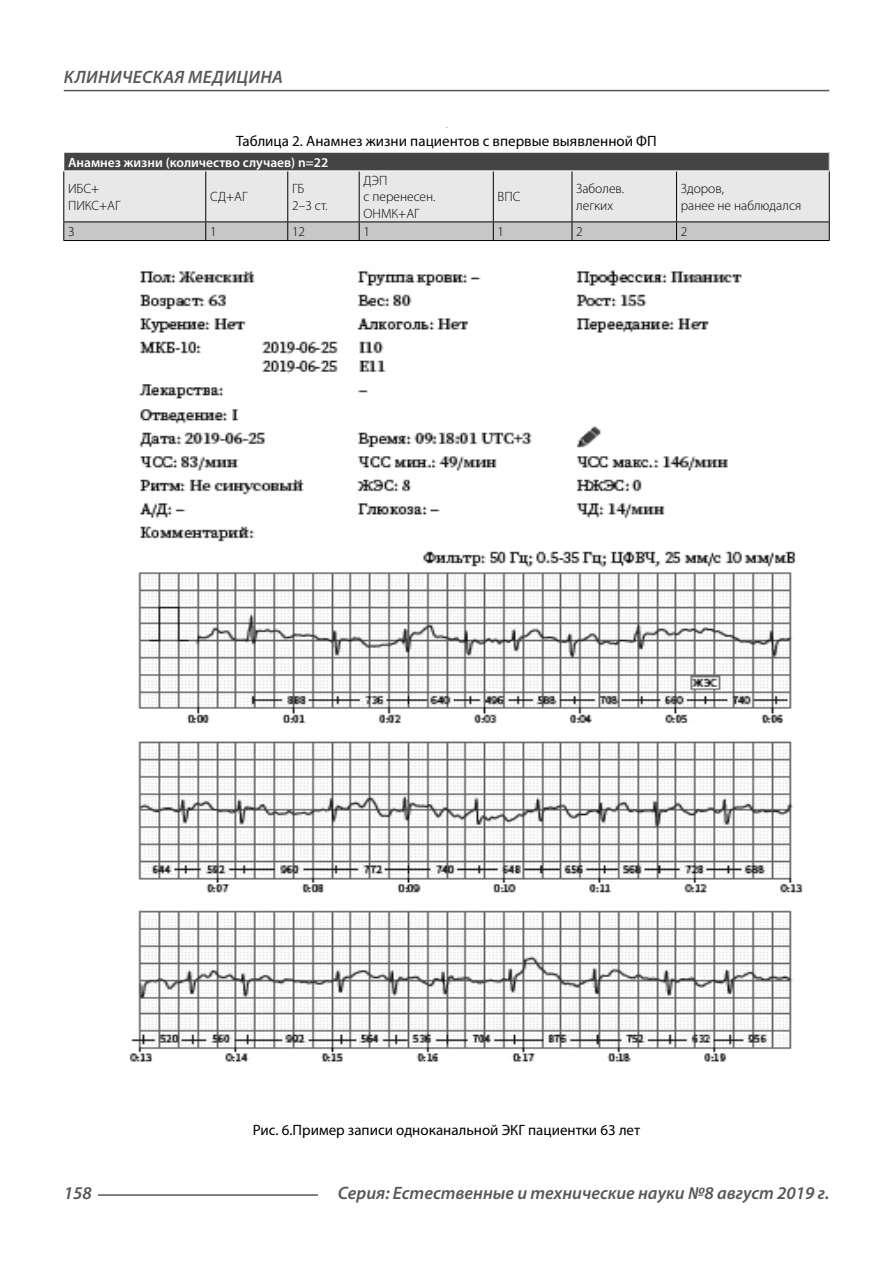
<style>
.page{position:relative;width:893px;height:1263px;background:#fff}
.page>*{position:absolute;margin:0;border:0;box-sizing:border-box;transform-origin:0 0}
.t1{font:italic 600 18px "Myriad Pro";color:#585858}
.t2{font:italic 600 18px "Myriad Pro";letter-spacing:.02em;color:#585858}
.t3{font:15px "Myriad Pro";color:#000}
.t4{font:300 13.5px/16.2px "Myriad Pro";color:#000}
.t5{font:600 13.5px "Myriad Pro";color:#fff}
</style>
<div class="page">
<svg style="left:63px;top:153px;width:767px;height:88px;background:#b9b9b9"></svg>
<hr style="left:63px;top:171px;width:767px;height:1px;background:#fff">
<img style="left:129px;top:269px;width:674px;height:793px">
<hr style="left:98px;top:1194px;width:220px;height:2px;background:#585858">
<hr style="left:64px;top:90px;width:765px;height:1px;background:#585858">
<p class="t2" style="left:64px;top:71px;width:220px">КЛИНИЧЕСКАЯ МЕДИЦИНА</p>
<p class="t3" style="left:236px;top:135px;width:422px">Таблица 2. Анамнез жизни пациентов с впервые выявленной ФП</p>
<p class="t5" style="left:68px;top:157px;width:262px">Анамнез жизни (количество случаев) n=22</p>
<p class="t4" style="left:68px;top:182px;width:54px">ИБС+<br>ПИКС+АГ</p>
<p class="t4" style="left:210px;top:190px;width:39px">СД+АГ</p>
<p class="t4" style="left:292px;top:182px;width:37px">ГБ<br>2–3 ст.</p>
<p class="t4" style="left:363px;top:174px;width:74px">ДЭП<br>с перенесен.<br>ОНМК+АГ</p>
<p class="t4" style="left:497px;top:190px;width:24px">ВПС</p>
<p class="t4" style="left:576px;top:182px;width:50px">Заболев. легких</p>
<p class="t4" style="left:681px;top:182px;width:122px">Здоров,<br>ранее не наблюдался</p>
<p class="t4" style="left:68px;top:225px;width:8px">3</p>
<p class="t4" style="left:210px;top:225px;width:8px">1</p>
<p class="t4" style="left:292px;top:225px;width:15px">12</p>
<p class="t4" style="left:363px;top:225px;width:8px">1</p>
<p class="t4" style="left:497px;top:225px;width:8px">1</p>
<p class="t4" style="left:576px;top:225px;width:8px">2</p>
<p class="t4" style="left:681px;top:225px;width:8px">2</p>
<p class="t3" style="left:253px;top:1125px;width:389px">Рис. 6.Пример записи одноканальной ЭКГ пациентки 63 лет</p>
<p class="t1" style="left:64px;top:1186px;width:30px">158</p>
<p class="t1" style="left:338px;top:1186px;width:493px">Серия: Естественные и технические науки №8 август 2019 г.</p>
</div>
